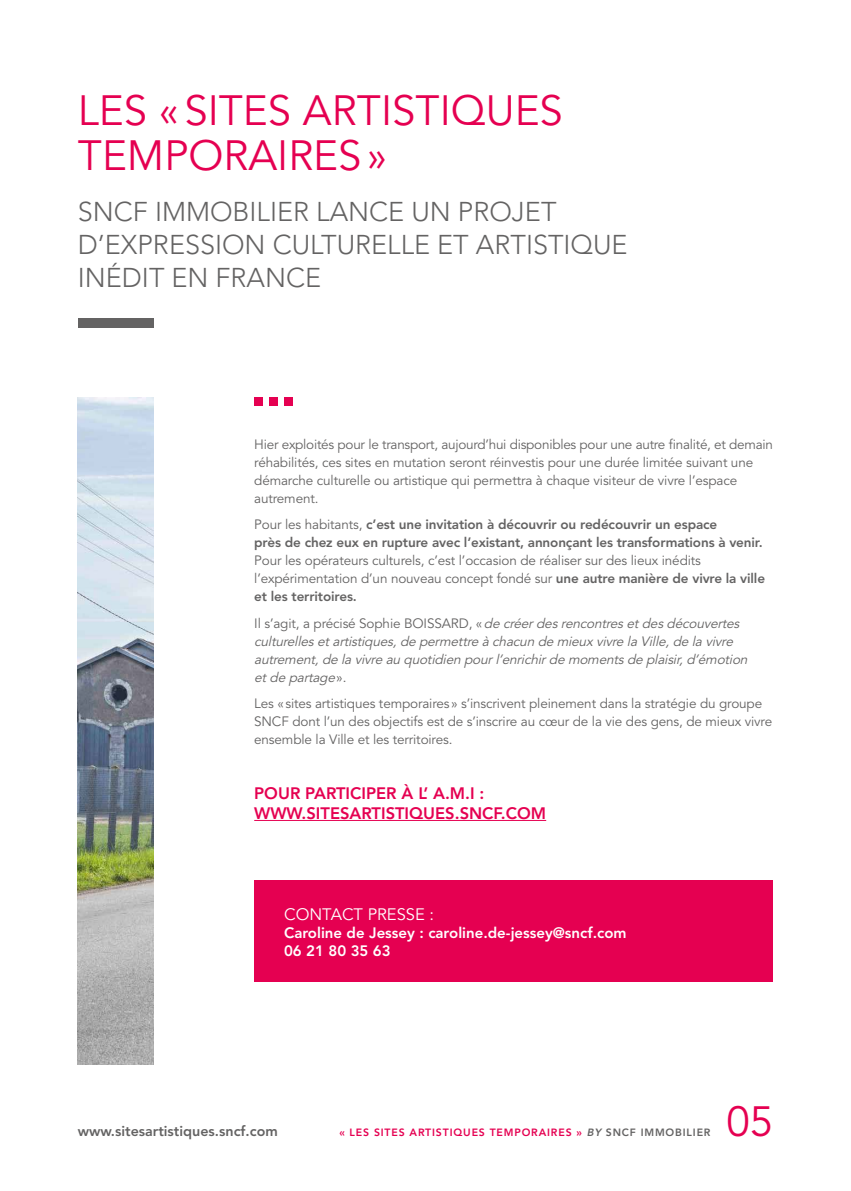
<style>
.page{position:relative;width:851px;height:1191px;background:#fff}
.page>*{position:absolute;margin:0;border:0;box-sizing:border-box;transform-origin:0 0}
.t1{font:42px/45px "Avenir LT Pro";color:#e50051}
.t2{font:300 27px/33px "Avenir LT Pro";color:#646363}
.t3{font:800 16.5px/19.8px "Avenir LT Pro";color:#e50051}
.t4{font:16.5px "Avenir LT Pro";color:#fff}
.t5{font:800 15px/18px "Avenir LT Pro";color:#fff}
.t6{font:800 14.25px "Avenir LT Pro";color:#646363}
.t7{font:13.5px/18px "Avenir LT Pro";letter-spacing:-.01em;color:#646363}
.t8{font:italic 13.5px/18px "Avenir LT Pro";color:#646363}
.t9{font:800 13.5px/18px "Avenir LT Pro";letter-spacing:-.01em;color:#646363}
.t10{font:800 10.5px "Avenir LT Pro";letter-spacing:.08em;color:#e50051}
.s1{font-weight:400}
.s2{font-weight:800}
.s3{font-style:normal}
.s4{font-style:italic;color:#646363}
.s5{color:#646363}
</style>
<div class="page">
<div style="left:78px;top:318px;width:75px;height:9px;background:#646363"></div>
<hr style="left:254px;top:820px;width:292px;height:1px;background:#e50051">
<div style="left:254px;top:397px;width:9px;height:9px;background:#e50051"></div>
<div style="left:269px;top:397px;width:8px;height:9px;background:#e50051"></div>
<div style="left:284px;top:397px;width:8px;height:9px;background:#e50051"></div>
<div style="left:254px;top:880px;width:519px;height:101px;background:#e50051"></div>
<img style="left:78px;top:397px;width:75px;height:667px">
<h1 class="t1" style="left:78px;top:89px;width:486px">LES «SITES ARTISTIQUES<br>TEMPORAIRES»</h1>
<h2 class="t2" style="left:78px;top:196px;width:551px">SNCF IMMOBILIER LANCE UN PROJET<br>D’EXPRESSION CULTURELLE ET ARTISTIQUE<br>INÉDIT EN FRANCE</h2>
<p class="t7" style="left:254px;top:435px;width:520px">Hier exploités pour le transport, aujourd’hui disponibles pour une autre finalité, et demain réhabilités, ces sites en mutation seront réinvestis pour une durée limitée suivant une démarche culturelle ou artistique qui permettra à chaque visiteur de vivre l’espace autrement.</p>
<p class="t9" style="left:254px;top:515px;width:510px"><span class="s1">Pour les habitants,</span> c’est une invitation à découvrir ou redécouvrir un espace<br>près de chez eux en rupture avec l’existant, annonçant les transformations à venir.</p>
<p class="t7" style="left:254px;top:551px;width:512px">Pour les opérateurs culturels, c’est l’occasion de réaliser sur des lieux inédits l’expérimentation d’un nouveau concept fondé sur <span class="s2">une autre manière de vivre la ville et les territoires.</span></p>
<p class="t8" style="left:254px;top:614px;width:498px"><span class="s3">I l s ’ a g i t , a p ré c i s é S o p h i e B O I S SA R D , «</span> de créerdesrencontresetdesdécouvertes culturellesetartistiques,de permettre à chacun de mieuxvivre la Ville,de la vivre autrement,de la vivre au quotidien pourl’enrichirde momentsde plaisir,d’émotion etde partage<span class="s3">» .</span></p>
<p class="t7" style="left:254px;top:694px;width:519px">Les «sites artistiques temporaires» s’inscrivent pleinement dans la stratégie du groupe<br>SNCF dont l’un des objectifs est de s’inscrire au cœur de la vie des gens, de mieux vivre ensemble la Ville et les territoires.</p>
<p class="t3" style="left:254px;top:783px;width:293px">POUR PARTICIPER À L’ A.M.I :<br>WWW.SITESARTISTIQUES.SNCF.COM</p>
<p class="t4" style="left:284px;top:904px;width:151px">CONTACT PRESSE :</p>
<p class="t5" style="left:284px;top:923px;width:344px">Caroline de Jessey : caroline.de-jessey@sncf.com<br>06 21 80 35 63</p>
<p class="t6" style="left:78px;top:1123px;width:201px">www.sitesartistiques.sncf.com</p>
<p class="t10" style="left:339px;top:1126px;width:372px">« LES SITES ARTISTIQUES TEMPORAIRES » <span class="s4">BY</span> <span class="s5">SNCF IMMOBILIER</span></p>
<h1 class="t1" style="left:726px;top:1100px;width:48px">05</h1>
</div>
